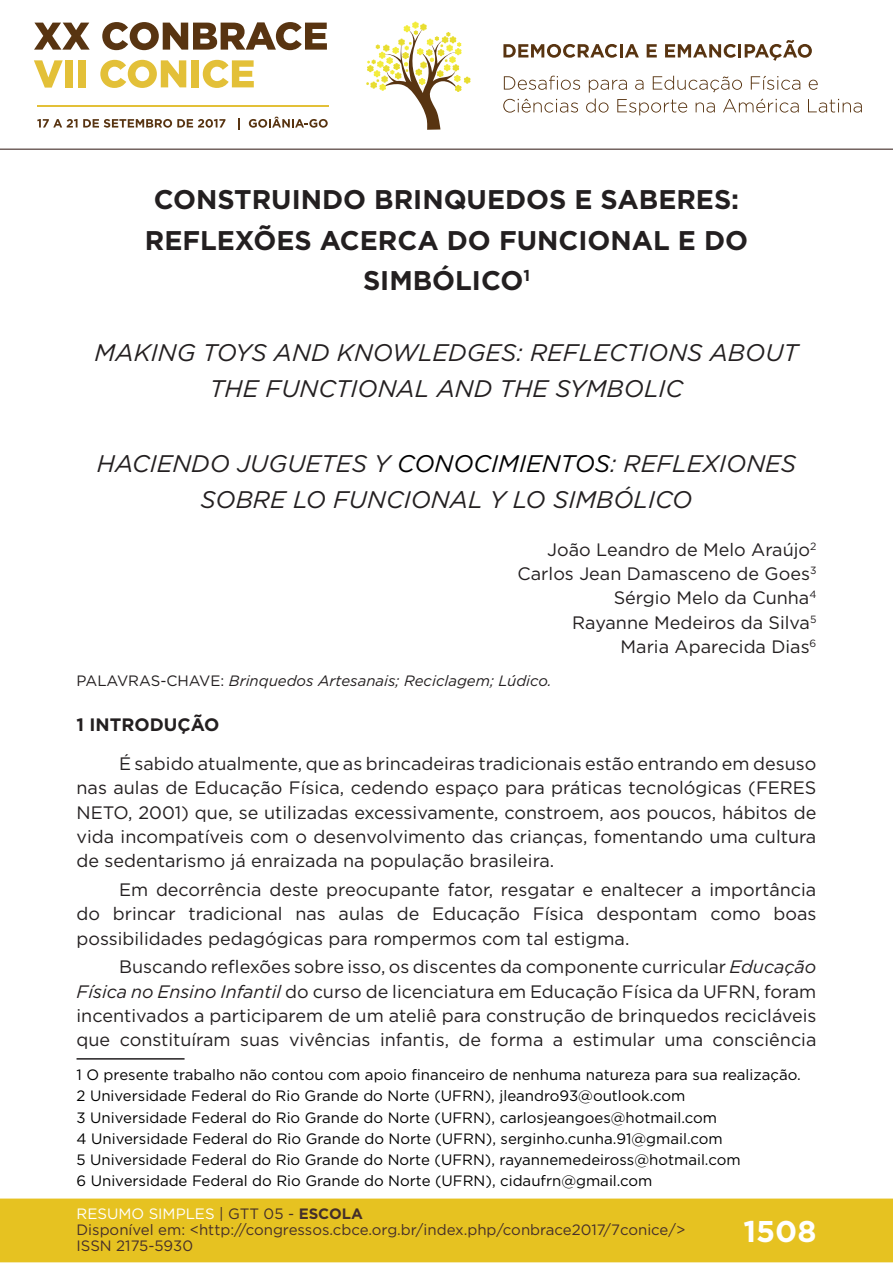
<style>
.page{position:relative;width:893px;height:1263px;background:#fff}
.page>*{position:absolute;margin:0;border:0;box-sizing:border-box;transform-origin:0 0}
.t1{font:700 30px "Gotham";color:#fff}
.t2{font:700 27px/40.8px "Gotham";color:#231f20;text-align:center}
.t3{font:italic 24px/36.3px "Gotham";color:#231f20;text-align:center}
.t4{font:18px/24.3px "Gotham";color:#231f20;text-align:justify}
.t5{font:700 18px "Gotham";color:#231f20}
.t6{font:15px/21.3px "Gotham";color:#000001}
.t7{font:15px/16px "Gotham";color:#462f2a}
.t8{font:italic 15px "Gotham";color:#231f20}
.s1{color:#000001}
.s2{font-style:normal}
.s3{font-style:italic}
.s4{color:#fff}
.s5{color:#442f2a}
.s6{font-weight:700;color:#442f2a}
</style>
<div class="page">
<div style="left:0;top:1198px;width:893px;height:64px;background:#e6c221;border:2px solid #e6c221"></div>
<svg style="left:34px;top:23px;width:56px;height:27px"></svg>
<svg style="left:102px;top:22px;width:225px;height:28px"></svg>
<svg style="left:34px;top:60px;width:29px;height:28px"></svg>
<div style="left:65px;top:60px;width:8px;height:27px;background:#e3c038"></div>
<div style="left:78px;top:60px;width:8px;height:27px;background:#e3c038"></div>
<svg style="left:100px;top:60px;width:86px;height:28px"></svg>
<div style="left:191px;top:60px;width:8px;height:27px;background:#e3c038"></div>
<svg style="left:203px;top:60px;width:51px;height:28px"></svg>
<svg style="left:37px;top:119px;width:188px;height:9px"></svg>
<svg style="left:238px;top:118px;width:2px;height:11px"></svg>
<svg style="left:249px;top:117px;width:79px;height:11px"></svg>
<hr style="left:37px;top:105px;width:291px;height:2px;background:#e3c038">
<svg style="left:366px;top:21px;width:105px;height:109px"></svg>
<svg style="left:503px;top:44px;width:136px;height:14px"></svg>
<svg style="left:647px;top:44px;width:10px;height:13px"></svg>
<svg style="left:665px;top:40px;width:147px;height:21px"></svg>
<svg style="left:504px;top:76px;width:76px;height:14px"></svg>
<svg style="left:809px;top:80px;width:9px;height:10px"></svg>
<svg style="left:503px;top:99px;width:75px;height:14px"></svg>
<svg style="left:586px;top:76px;width:214px;height:39px"></svg>
<svg style="left:808px;top:99px;width:54px;height:14px"></svg>
<hr style="left:0;top:149px;width:893px;height:1px;background:#442f2a">
<hr style="left:77px;top:1058px;width:108px;height:1px;background:#231f20">
<h2 class="t2" style="left:145px;top:179px;width:605px">CONSTRUINDO BRINQUEDOS E SABERES:<br>REFLEXÕES ACERCA DO FUNCIONAL E DO<br>SIMBÓLICO<sup>1</sup></h2>
<h3 class="t3" style="left:95px;top:334px;width:705px">MAKING TOYS AND KNOWLEDGES: REFLECTIONS ABOUT<br>THE FUNCTIONAL AND THE SYMBOLIC</h3>
<h3 class="t3" style="left:97px;top:444px;width:701px">HACIENDO JUGUETES Y <span class="s1">CONOCIMIENTOS</span>: REFLEXIONES<br>SOBRE LO FUNCIONAL Y LO SIMBÓLICO</h3>
<p class="t4" style="left:518px;top:537px;width:300px;text-align:right">João Leandro de Melo Araújo<sup>2<br></sup>Carlos Jean Damasceno de Goes<sup>3<br></sup>Sérgio Melo da Cunha<sup>4<br></sup>Rayanne Medeiros da Silva<sup>5<br></sup>Maria Aparecida Dias<sup>6</sup></p>
<p class="t8" style="left:77px;top:671px;width:477px"><span class="s2">PALAVRAS-CHAVE:</span> Brinquedos Artesanais; Reciclagem; Lúdico.</p>
<p class="t5" style="left:77px;top:712px;width:144px">1 INTRODUÇÃO</p>
<p class="t4" style="left:77px;top:751px;width:741px;text-indent:43px">É sabido atualmente, que as brincadeiras tradicionais estão entrando em desuso nas aulas de Educação Física, cedendo espaço para práticas tecnológicas (FERES NETO, 2001) que, se utilizadas excessivamente, constroem, aos poucos, hábitos de vida incompatíveis com o desenvolvimento das crianças, fomentando uma cultura de sedentarismo já enraizada na população brasileira.</p>
<p class="t4" style="left:77px;top:877px;width:741px;text-indent:43px">Em decorrência deste preocupante fator, resgatar e enaltecer a importância do brincar tradicional nas aulas de Educação Física despontam como boas possibilidades pedagógicas para rompermos com tal estigma.</p>
<p class="t4" style="left:77px;top:954px;width:741px;text-indent:43px">Buscando reflexões sobre isso, os discentes da componente curricular <span class="s3">Educação Física no Ensino Infantil</span> do curso de licenciatura em Educação Física da UFRN, foram incentivados a participarem de um ateliê para construção de brinquedos recicláveis que constituíram suas vivências infantis, de forma a estimular uma consciência</p>
<p class="t6" style="left:77px;top:1064px;width:726px">1 O presente trabalho não contou com apoio financeiro de nenhuma natureza para sua realização.<br>2 Universidade Federal do Rio Grande do Norte (UFRN), jleandro93@outlook.com<br>3 Universidade Federal do Rio Grande do Norte (UFRN), carlosjeangoes@hotmail.com<br>4 Universidade Federal do Rio Grande do Norte (UFRN), serginho.cunha.91@gmail.com<br>5 Universidade Federal do Rio Grande do Norte (UFRN), rayannemedeiross@hotmail.com<br>6 Universidade Federal do Rio Grande do Norte (UFRN), cidaufrn@gmail.com</p>
<p class="t7" style="left:77px;top:1205px;width:610px"><span class="s4">RESUMO SIMPLES</span> <span class="s5">| GTT 05 -</span> <span class="s6">ESCOLA<br></span>Disponível em: &lt;http://congressos.cbce.org.br/index.php/conbrace2017/7conice/&gt;<br>ISSN 2175-5930</p>
<h1 class="t1" style="left:743px;top:1212px;width:75px">1508</h1>
</div>
